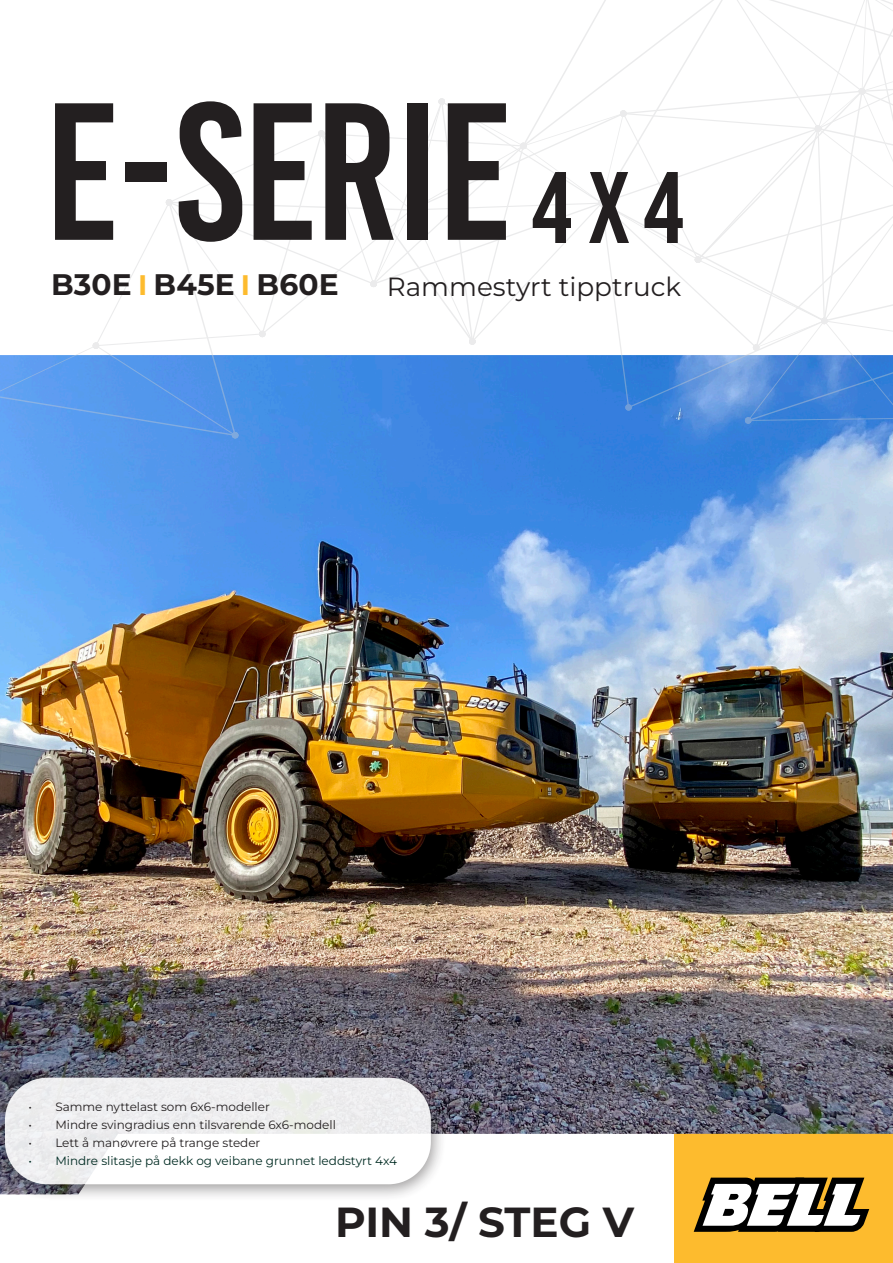
<style>
.page{position:relative;width:893px;height:1263px;background:#fff}
.page>*{position:absolute;margin:0;border:0;box-sizing:border-box;transform-origin:0 0}
.t1{font:195px "Bebas Kai";letter-spacing:-.01em;color:#231f20}
.t2{font:101.4px "Bebas Kai";color:#231f20}
.t3{font:700 42px "Montserrat";color:#231f20}
.t4{font:700 29.7px "Montserrat";letter-spacing:.005em;color:#231f20}
.t5{font:26.25px "Montserrat";color:#231f20}
.t6{font:12px "Montserrat";color:#231f20}
.t7{font:12px "Montserrat";color:#002b22}
.s1{font-family:"Klavika";color:#fdbb2e}
</style>
<div class="page">
<div style="left:674px;top:1133px;width:219px;height:130px;background:#fdbb2e"></div>
<svg style="left:694px;top:1194px;width:175px;height:38px;background:#9a9385"></svg>
<img style="left:0;top:438px;width:893px;height:756px">
<svg style="left:0;top:0;width:893px;height:438px"></svg>
<div style="left:815px;top:125px;width:6px;height:7px;background:#ebebec;border-radius:50%"></div>
<div style="left:0;top:1067px;width:447px;height:135px;background:#231f20;opacity:.5"></div>
<svg style="left:5px;top:1078px;width:426px;height:106px;fill:#f0f1f2"></svg>
<p class="t1" style="left:44px;top:68px;width:470px">E-SERIE</p>
<p class="t4" style="left:51px;top:264px;width:289px">B30E <span class="s1">I</span> B45E <span class="s1">I</span> B60E</p>
<p class="t5" style="left:387px;top:269px;width:296px">Rammestyrt tipptruck</p>
<p class="t2" style="left:531px;top:153px;width:155px">4X4</p>
<p class="t6" style="left:28px;top:1098px;width:243px">• Samme nyttelast som 6x6-modeller</p>
<p class="t6" style="left:28px;top:1116px;width:309px">• Mindre svingradius enn tilsvarende 6x6-modell</p>
<p class="t6" style="left:28px;top:1134px;width:234px">• Lett å manøvrere på trange steder</p>
<p class="t7" style="left:28px;top:1152px;width:370px">• Mindre slitasje på dekk og veibane grunnet leddstyrt 4x4</p>
<p class="t3" style="left:335px;top:1194px;width:301px">PIN 3/ STEG V</p>
</div>
